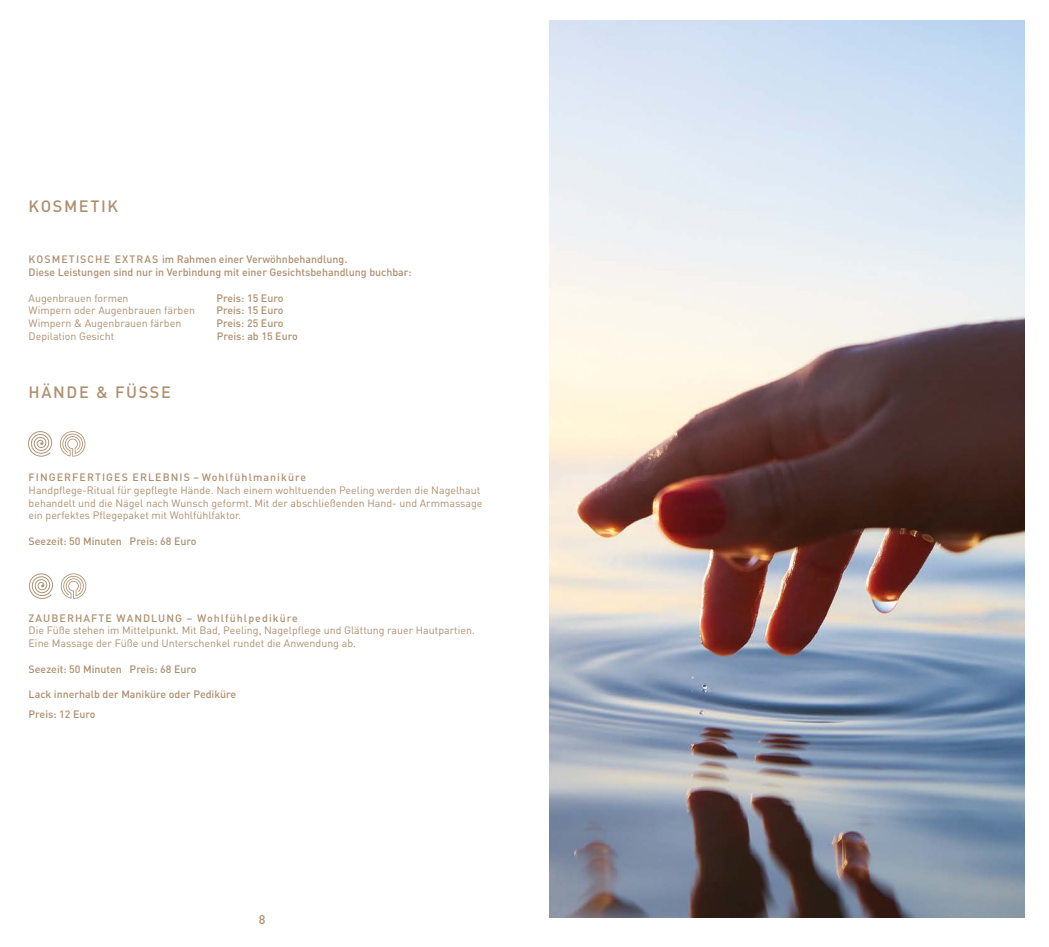
<style>
.page{position:relative;width:1049px;height:947px;background:#fff}
.page>*{position:absolute;margin:0;border:0;box-sizing:border-box;transform-origin:0 0}
.t1{font:500 16.25px "DIN";letter-spacing:.1em;color:#ad8f6f}
.t2{font:500 12.5px "DIN";color:#ad8f6f}
.t3{font:10.62px/12.8px "DIN";color:#ad8f6f}
.t4{font:500 10.62px/12.8px "DIN";color:#ad8f6f}
.t5{font:500 10.62px "DIN";letter-spacing:.1em;color:#ad8f6f}
</style>
<div class="page">
<img style="left:549px;top:20px;width:475px;height:897px">
<svg style="left:60px;top:431px;width:25px;height:25px"></svg>
<svg style="left:28px;top:431px;width:24px;height:25px"></svg>
<svg style="left:61px;top:573px;width:25px;height:25px"></svg>
<svg style="left:29px;top:573px;width:24px;height:25px"></svg>
<h1 class="t1" style="left:29px;top:196px;width:91px">KOSMETIK</h1>
<p class="t4" style="left:29px;top:253px;width:385px">KOSMETISCHE EXTRAS im Rahmen einer Verwöhnbehandlung.<br>Diese Leistungen sind nur in Verbindung mit einer Gesichtsbehandlung buchbar:</p>
<p class="t3" style="left:29px;top:291px;width:101px">Augenbrauen formen</p>
<p class="t4" style="left:216px;top:291px;width:68px">Preis: 15 Euro</p>
<p class="t3" style="left:29px;top:304px;width:168px">Wimpern oder Augenbrauen färben</p>
<p class="t4" style="left:216px;top:304px;width:68px">Preis: 15 Euro</p>
<p class="t3" style="left:29px;top:317px;width:154px">Wimpern &amp; Augenbrauen färben</p>
<p class="t4" style="left:216px;top:316px;width:68px">Preis: 25 Euro</p>
<p class="t3" style="left:29px;top:329px;width:87px">Depilation Gesicht</p>
<p class="t4" style="left:217px;top:329px;width:83px">Preis: ab 15 Euro</p>
<h1 class="t1" style="left:29px;top:381px;width:144px">HÄNDE &amp; FÜSSE</h1>
<p class="t5" style="left:29px;top:470px;width:279px">FINGERFERTIGES ERLEBNIS – Wohlfühlmaniküre</p>
<p class="t3" style="left:29px;top:483px;width:455px">Handpflege-Ritual für gepflegte Hände. Nach einem wohltuenden Peeling werden die Nagelhaut behandelt und die Nägel nach Wunsch geformt. Mit der abschließenden Hand- und Armmassage ein perfektes Pflegepaket mit Wohlfühlfaktor.</p>
<p class="t4" style="left:29px;top:534px;width:169px">Seezeit: 50 Minuten Preis: 68 Euro</p>
<p class="t5" style="left:29px;top:610px;width:271px">ZAUBERHAFTE WANDLUNG – Wohlfühlpediküre</p>
<p class="t3" style="left:29px;top:623px;width:448px">Die Füße stehen im Mittelpunkt. Mit Bad, Peeling, Nagelpflege und Glättung rauer Hautpartien.<br>Eine Massage der Füße und Unterschenkel rundet die Anwendung ab.</p>
<p class="t4" style="left:29px;top:661px;width:169px">Seezeit: 50 Minuten Preis: 68 Euro</p>
<p class="t4" style="left:29px;top:683px;width:209px;line-height:19.5px">Lack innerhalb der Maniküre oder Pediküre<br>Preis: 12 Euro</p>
<p class="t2" style="left:259px;top:911px;width:8px">8</p>
</div>
